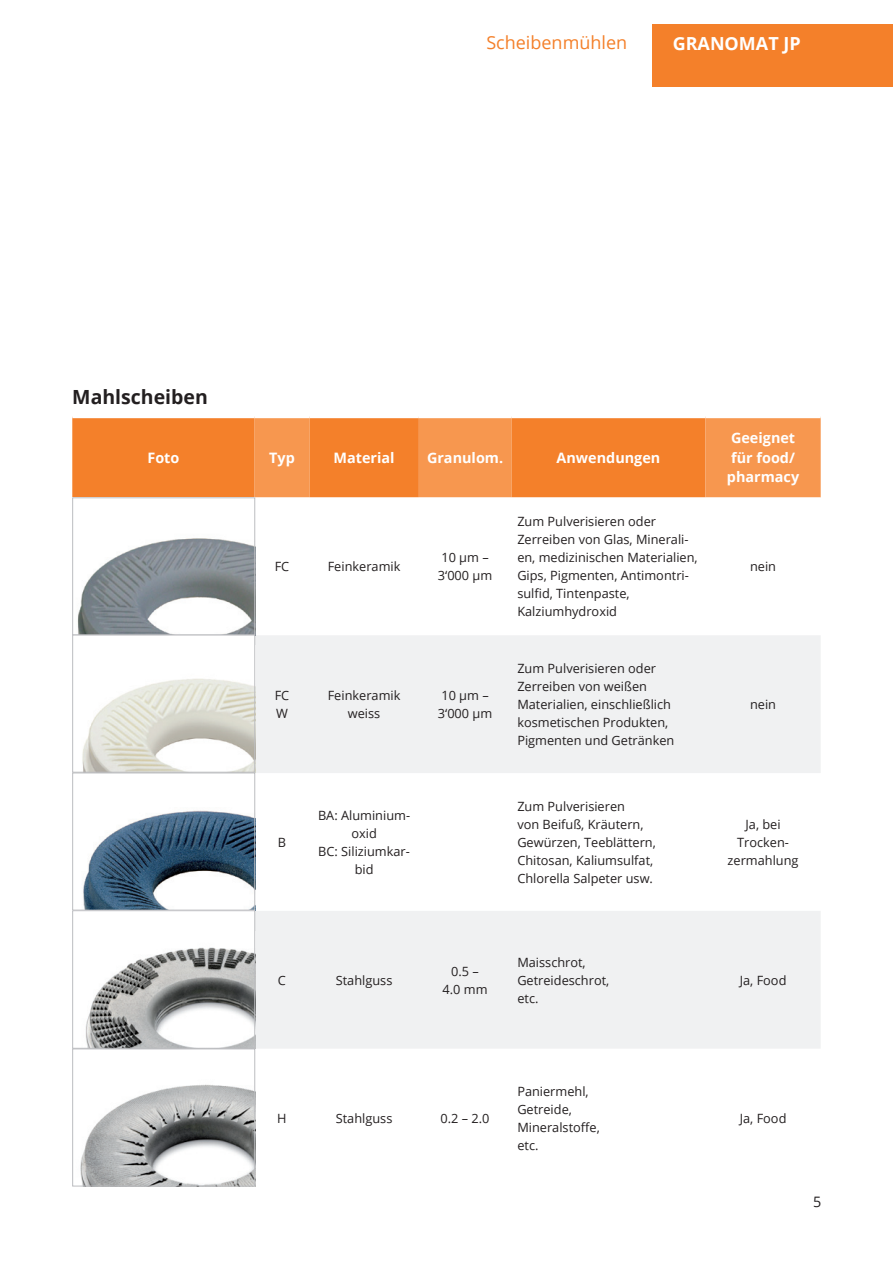
<style>
.page{position:relative;width:893px;height:1263px;background:#fff}
.page>*{position:absolute;margin:0;border:0;box-sizing:border-box;transform-origin:0 0}
.t1{font:700 19.5px "Open Sans";color:#231f20}
.t2{font:18px "Open Sans";color:#f4802a}
.t3{font:700 18px "Open Sans";color:#fff}
.t4{font:700 14.4px/19.5px "Open Sans";color:#fff}
.t5{font:14.4px "Open Sans";color:#231f20}
.t6{font:12.75px/18px "Open Sans";color:#231f20}
</style>
<div class="page">
<div style="left:653px;top:24px;width:240px;height:62px;background:#f4802a"></div>
<div style="left:72px;top:418px;width:183px;height:79px;background:#f4802a"></div>
<svg style="left:255px;top:418px;width:566px;height:79px;background:#f58b3c"></svg>
<svg style="left:255px;top:635px;width:566px;height:414px;fill:#f0f1f2"></svg>
<img style="left:77px;top:538px;width:176px;height:95px">
<div style="left:72px;top:497px;width:183px;height:138px;border:1px solid #bcbdc0"></div>
<img style="left:82px;top:678px;width:171px;height:92px">
<div style="left:72px;top:635px;width:183px;height:137px;border:1px solid #bcbdc0"></div>
<img style="left:83px;top:810px;width:170px;height:98px">
<div style="left:72px;top:772px;width:183px;height:138px;border:1px solid #bcbdc0"></div>
<img style="left:85px;top:947px;width:168px;height:100px">
<div style="left:72px;top:910px;width:183px;height:139px;border:1px solid #bcbdc0"></div>
<img style="left:80px;top:1084px;width:173px;height:100px">
<div style="left:72px;top:1048px;width:183px;height:138px;border:1px solid #bcbdc0"></div>
<h2 class="t2" style="left:486px;top:31px;width:142px">Scheibenmühlen</h2>
<h2 class="t3" style="left:673px;top:30px;width:130px">GRANOMAT JP</h2>
<h1 class="t1" style="left:72px;top:383px;width:137px">Mahlscheiben</h1>
<p class="t4" style="left:147px;top:447px;width:33px">Foto</p>
<p class="t4" style="left:269px;top:447px;width:27px">Typ</p>
<p class="t4" style="left:334px;top:447px;width:63px">Material</p>
<p class="t4" style="left:427px;top:447px;width:78px">Granulom.</p>
<p class="t4" style="left:556px;top:447px;width:105px">Anwendungen</p>
<p class="t6" style="left:275px;top:557px;width:16px">FC</p>
<p class="t6" style="left:328px;top:557px;width:74px">Feinkeramik</p>
<p class="t6" style="left:438px;top:548px;width:56px">10 μm –<br>3‘000 μm</p>
<p class="t6" style="left:275px;top:686px;width:16px">FC<br>W</p>
<p class="t6" style="left:328px;top:686px;width:74px;text-align:center">Feinkeramik weiss</p>
<p class="t6" style="left:438px;top:686px;width:56px">10 μm –<br>3‘000 μm</p>
<p class="t6" style="left:517px;top:512px;width:182px">Zum Pulverisieren oder<br>Zerreiben von Glas, Minerali&shy;en, medizinischen Materialien,<br>Gips, Pigmenten, Antimontri&shy;sulfid, Tintenpaste,<br>Kalziumhydroxid</p>
<p class="t6" style="left:517px;top:659px;width:159px">Zum Pulverisieren oder<br>Zerreiben von weißen<br>Materialien, einschließlich kosmetischen Produkten,<br>Pigmenten und Getränken</p>
<p class="t6" style="left:278px;top:833px;width:10px">B</p>
<p class="t6" style="left:318px;top:806px;width:94px;text-align:center">BA: Aluminium&shy;oxid<br>BC: Siliziumkar&shy;bid</p>
<p class="t6" style="left:517px;top:797px;width:140px">Zum Pulverisieren<br>von Beifuß, Kräutern,<br>Gewürzen, Teeblättern,<br>Chitosan, Kaliumsulfat,<br>Chlorella Salpeter usw.</p>
<p class="t6" style="left:278px;top:971px;width:10px">C</p>
<p class="t6" style="left:336px;top:971px;width:58px">Stahlguss</p>
<p class="t6" style="left:443px;top:962px;width:47px;text-align:center">0.5 –<br>4.0 mm</p>
<p class="t6" style="left:517px;top:953px;width:93px">Maisschrot,<br>Getreideschrot, etc.</p>
<p class="t4" style="left:727px;top:428px;width:74px">Geeignet für food/ pharmacy</p>
<p class="t6" style="left:750px;top:557px;width:28px">nein</p>
<p class="t6" style="left:750px;top:695px;width:28px">nein</p>
<p class="t6" style="left:728px;top:815px;width:72px;text-align:center">Ja, bei<br>Trocken&shy;zermahlung</p>
<p class="t6" style="left:740px;top:971px;width:48px">Ja, Food</p>
<p class="t6" style="left:277px;top:1108px;width:11px">H</p>
<p class="t6" style="left:336px;top:1108px;width:58px">Stahlguss</p>
<p class="t6" style="left:441px;top:1108px;width:50px">0.2 – 2.0</p>
<p class="t6" style="left:517px;top:1081px;width:84px">Paniermehl,<br>Getreide,<br>Mineralstoffe, etc.</p>
<p class="t6" style="left:740px;top:1108px;width:48px">Ja, Food</p>
<p class="t5" style="left:813px;top:1192px;width:10px">5</p>
</div>
